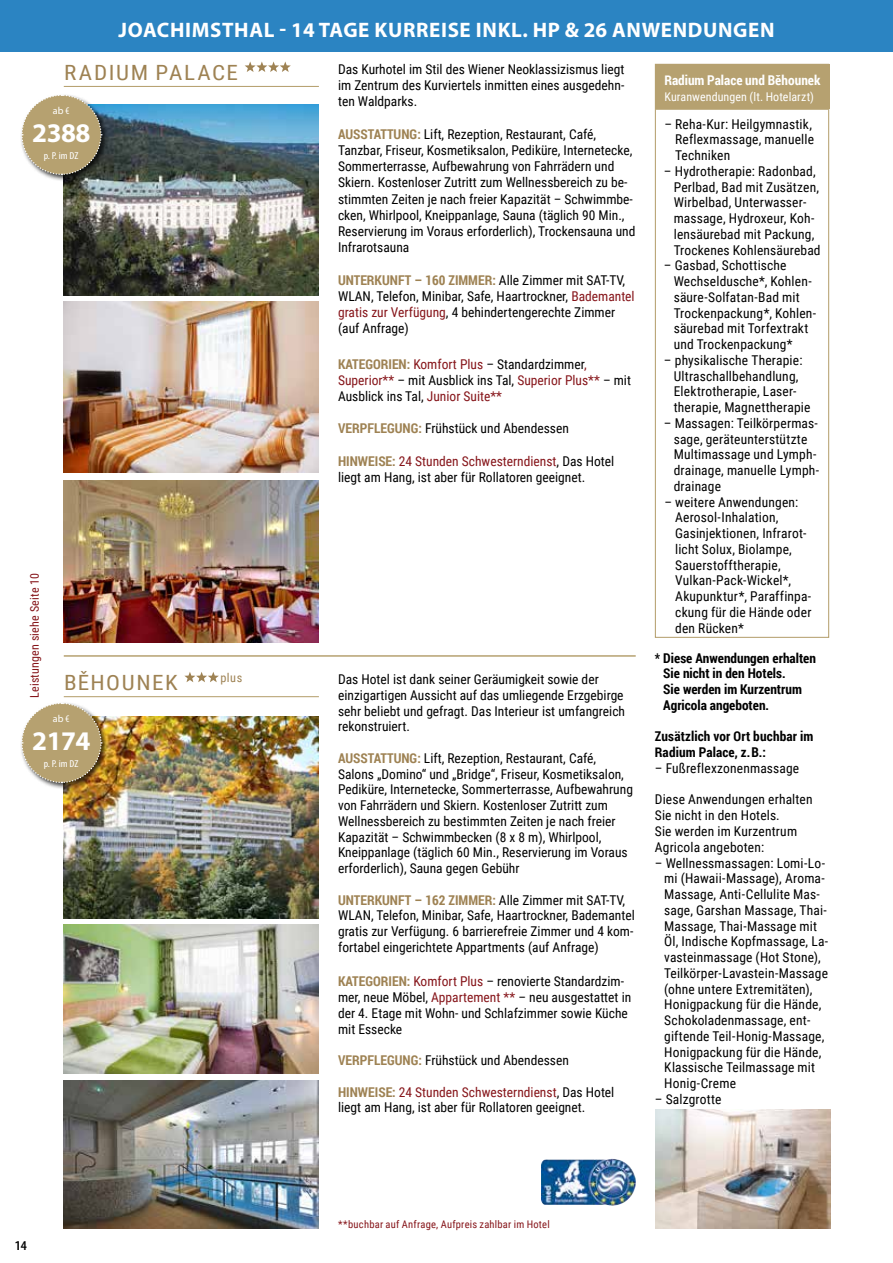
<style>
.page{position:relative;width:893px;height:1263px;background:#fff}
.page>*{position:absolute;margin:0;border:0;box-sizing:border-box;transform-origin:0 0}
.t1{font:700 27px "Myriad Pro";letter-spacing:-.02em;color:#fff}
.t2{font:700 21px "Myriad Pro";letter-spacing:.03em;color:#fff}
.t3{font:21px "Roboto Condensed";letter-spacing:.07em;color:#9e8253;scale:1.1 1}
.t4{font:13.5px/15.8px "Roboto Condensed";color:#000}
.t5{font:700 13.5px/15.8px "Roboto Condensed";color:#000}
.t6{font:700 13.5px "Roboto Condensed";color:#fff}
.t7{font:600 condensed 13.5px "Myriad Pro";color:#000;scale:1.1 1}
.t8{font:12.3px "Roboto Condensed";color:#9e8253}
.t9{font:12px "Roboto Condensed";letter-spacing:.01em;color:#fff}
.t10{font:12px "Roboto Condensed";letter-spacing:.015em;color:#86151a}
.t11{font:10.5px "Roboto Condensed";letter-spacing:.02em;color:#86151a}
.t12{font:condensed 10.2px "Myriad Pro";color:#fff;scale:1.1 1}
.t13{font:10.2px "Myriad Pro";color:#fff}
.s1{font-stretch:condensed}
.s2{font-weight:700;color:#9e8253}
.s3{color:#86151a}
</style>
<div class="page">
<div style="left:0;top:0;width:893px;height:51px;background:#2b84c2"></div>
<hr style="left:64px;top:655px;width:572px;height:2px;background:#b6a170">
<hr style="left:64px;top:86px;width:255px;height:1px;background:#b6a170">
<svg style="left:245px;top:62px;width:46px;height:10px"></svg>
<hr style="left:64px;top:696px;width:255px;height:1px;background:#b6a170">
<svg style="left:184px;top:672px;width:35px;height:10px"></svg>
<img style="left:64px;top:716px;width:255px;height:202px">
<img style="left:64px;top:925px;width:255px;height:149px">
<img style="left:64px;top:1080px;width:255px;height:149px">
<img style="left:64px;top:104px;width:255px;height:192px">
<img style="left:64px;top:302px;width:255px;height:170px">
<img style="left:64px;top:480px;width:255px;height:162px">
<img style="left:541px;top:1159px;width:93px;height:46px">
<div style="left:655px;top:64px;width:174px;height:45px;background:#b6a170"></div>
<div style="left:656px;top:87px;width:172px;height:23px;background:#b6a170"></div>
<div style="left:655px;top:64px;width:174px;height:574px;border:1px solid #b6a170"></div>
<img style="left:656px;top:1110px;width:174px;height:119px">
<div style="left:20px;top:701px;width:89px;height:89px;background:#000;opacity:.75"></div>
<svg style="left:21px;top:702px;width:81px;height:82px"></svg>
<div style="left:20px;top:93px;width:89px;height:89px;background:#000;opacity:.75"></div>
<svg style="left:21px;top:94px;width:81px;height:82px"></svg>
<h2 class="t2" style="left:118px;top:16px;width:658px">JOACHIMSTHAL - 14 TAGE KURREISE INKL. HP &amp; 26 ANWENDUNGEN</h2>
<h2 class="t3" style="left:64px;top:57px;width:160px">RADIUM PALACE</h2>
<p class="t13" style="left:53px;top:104px;width:18px">ab <span class="s1">€</span></p>
<h1 class="t1" style="left:32px;top:115px;width:60px">2388</h1>
<p class="t12" style="left:44px;top:150px;width:33px">p. P. im DZ</p>
<p class="t10" style="left:26px;top:698px;width:126px;rotate:-90deg">Leistungen siehe Seite 10</p>
<h2 class="t3" style="left:64px;top:668px;width:105px">BĚHOUNEK</h2>
<p class="t8" style="left:220px;top:669px;width:23px">plus</p>
<p class="t13" style="left:53px;top:712px;width:18px">ab <span class="s1">€</span></p>
<h1 class="t1" style="left:32px;top:723px;width:60px">2174</h1>
<p class="t12" style="left:44px;top:758px;width:33px">p. P. im DZ</p>
<p class="t7" style="left:15px;top:1237px;width:13px">14</p>
<p class="t4" style="left:338px;top:61px;width:288px;line-height:16.2px;text-align:justify">Das Kurhotel im Stil des Wiener Neoklassizismus liegt im Zentrum des Kurviertels inmitten eines ausgedehn&shy;ten Waldparks.</p>
<p class="t4" style="left:338px;top:125px;width:299px;line-height:16.2px"><span class="s2">AUSSTATTUNG:</span> Lift, Rezeption, Restaurant, Café, Tanzbar, Friseur, Kosmetiksalon, Pediküre, Internetecke, Sommerterrasse, Aufbewahrung von Fahrrädern und Skiern. Kostenloser Zutritt zum Wellnessbereich zu be&shy;stimmten Zeiten je nach freier Kapazität – Schwimmbe&shy;cken, Whirlpool, Kneippanlage, Sauna (täglich 90 Min., Reservierung im Voraus erforderlich), Trockensauna und Infrarotsauna</p>
<p class="t4" style="left:338px;top:271px;width:298px;line-height:16.2px"><span class="s2">UNTERKUNFT – 160 ZIMMER:</span> Alle Zimmer mit SAT-TV, WLAN, Telefon, Minibar, Safe, Haartrockner, <span class="s3">Bademantel gratis zur Verfügung</span>, 4 behindertengerechte Zimmer (auf Anfrage)</p>
<p class="t4" style="left:338px;top:355px;width:294px;line-height:16.2px"><span class="s2">KATEGORIEN:</span> <span class="s3">Komfort Plus</span> – Standardzimmer<span class="s3">,<br>Superior**</span> – mit Ausblick ins Tal, <span class="s3">Superior Plus**</span> – mit<br>Ausblick ins Tal, <span class="s3">Junior Suite**</span></p>
<p class="t4" style="left:338px;top:420px;width:232px"><span class="s2">VERPFLEGUNG:</span> Frühstück und Abendessen</p>
<p class="t4" style="left:338px;top:452px;width:278px;line-height:16.2px"><span class="s2">HINWEISE:</span> <span class="s3">24 Stunden Schwesterndienst</span>, Das Hotel liegt am Hang, ist aber für Rollatoren geeignet.</p>
<p class="t4" style="left:338px;top:671px;width:289px">Das Hotel ist dank seiner Geräumigkeit sowie der einzigartigen Aussicht auf das umliegende Erzgebirge sehr beliebt und gefragt. Das Interieur ist umfangreich rekonstruiert.</p>
<p class="t4" style="left:338px;top:750px;width:296px"><span class="s2">AUSSTATTUNG:</span> Lift, Rezeption, Restaurant, Café, Salons „Domino“ und „Bridge“, Friseur, Kosmetiksalon, Pediküre, Internetecke, Sommerterrasse, Aufbewahrung von Fahrrädern und Skiern. Kostenloser Zutritt zum Wellnessbereich zu bestimmten Zeiten je nach freier Kapazität – Schwimmbecken (8 x 8 m), Whirlpool, Kneippanlage (täglich 60 Min., Reservierung im Voraus erforderlich), Sauna gegen Gebühr</p>
<p class="t4" style="left:338px;top:891px;width:298px"><span class="s2">UNTERKUNFT – 162 ZIMMER:</span> Alle Zimmer mit SAT-TV, WLAN, Telefon, Minibar, Safe, Haartrockner, Bademantel gratis zur Verfügung. 6 barrierefreie Zimmer und 4 kom&shy;fortabel eingerichtete Appartments (auf Anfrage)</p>
<p class="t4" style="left:338px;top:973px;width:295px"><span class="s2">KATEGORIEN:</span> <span class="s3">Komfort Plus</span> – renovierte Standardzim&shy;mer, neue Möbel, <span class="s3">Appartement **</span> – neu ausgestattet in der 4. Etage mit Wohn- und Schlafzimmer sowie Küche mit Essecke</p>
<p class="t4" style="left:338px;top:1052px;width:232px"><span class="s2">VERPFLEGUNG:</span> Frühstück und Abendessen</p>
<p class="t4" style="left:338px;top:1083px;width:278px"><span class="s2">HINWEISE:</span> <span class="s3">24 Stunden Schwesterndienst</span>, Das Hotel liegt am Hang, ist aber für Rollatoren geeignet.</p>
<p class="t6" style="left:664px;top:71px;width:158px">Radium Palace und Běhounek</p>
<p class="t9" style="left:664px;top:88px;width:151px">Kuranwendungen (lt. Hotelarzt)</p>
<p class="t4" style="left:675px;top:115px;width:140px;text-indent:-11px">– Reha-Kur: Heilgymnastik,<br>Reflexmassage, manuelle<br>Techniken</p>
<p class="t4" style="left:674px;top:163px;width:148px;text-indent:-10px">– Hydrotherapie: Radonbad,<br>Perlbad, Bad mit Zusätzen,<br>Wirbelbad, Unterwasser&shy;massage, Hydroxeur, Koh&shy;lensäurebad mit Packung,<br>Trockenes Kohlensäurebad</p>
<p class="t4" style="left:674px;top:257px;width:144px;text-indent:-10px">– Gasbad, Schottische<br>Wechseldusche*, Kohlen&shy;säure-Solfatan-Bad mit<br>Trockenpackung*, Kohlen&shy;säurebad mit Torfextrakt und Trockenpackung*</p>
<p class="t4" style="left:674px;top:352px;width:138px;text-indent:-10px">– physikalische Therapie:<br>Ultraschallbehandlung,<br>Elektrotherapie, Laser&shy;therapie, Magnettherapie</p>
<p class="t4" style="left:674px;top:415px;width:147px;text-indent:-10px">– Massagen: Teilkörpermas&shy;sage, geräteunterstützte<br>Multimassage und Lymph&shy;drainage, manuelle Lymph&shy;drainage</p>
<p class="t4" style="left:675px;top:493px;width:138px;text-indent:-11px">– weitere Anwendungen:<br>Aerosol-Inhalation,<br>Gasinjektionen, Infrarot&shy;licht Solux, Biolampe,<br>Sauerstofftherapie,<br>Vulkan-Pack-Wickel*,<br>Akupunktur*, Paraffinpa&shy;ckung für die Hände oder den Rücken*</p>
<p class="t5" style="left:663px;top:649px;width:154px;text-indent:-8px">* Diese Anwendungen erhalten<br>Sie nicht in den Hotels.<br>Sie werden im Kurzentrum<br>Agricola angeboten.</p>
<p class="t5" style="left:655px;top:728px;width:160px">Zusätzlich vor Ort buchbar im<br>Radium Palace, z.B.:</p>
<p class="t4" style="left:655px;top:760px;width:146px">– Fußreflexzonenmassage</p>
<p class="t4" style="left:655px;top:791px;width:159px">Diese Anwendungen erhalten<br>Sie nicht in den Hotels.<br>Sie werden im Kurzentrum<br>Agricola angeboten:</p>
<p class="t4" style="left:664px;top:854px;width:166px;text-indent:-9px">– Wellnessmassagen: Lomi-Lo&shy;mi (Hawaii-Massage), Aroma-<br>Massage, Anti-Cellulite Mas&shy;sage, Garshan Massage, Thai-<br>Massage, Thai-Massage mit<br>Öl, Indische Kopfmassage, La&shy;vasteinmassage (Hot Stone),<br>Teilkörper-Lavastein-Massage (ohne untere Extremitäten),<br>Honigpackung für die Hände,<br>Schokoladenmassage, ent&shy;giftende Teil-Honig-Massage,<br>Honigpackung für die Hände,<br>Klassische Teilmassage mit<br>Honig-Creme</p>
<p class="t4" style="left:655px;top:1091px;width:68px">– Salzgrotte</p>
<p class="t11" style="left:338px;top:1217px;width:213px">**buchbar auf Anfrage, Aufpreis zahlbar im Hotel</p>
</div>
